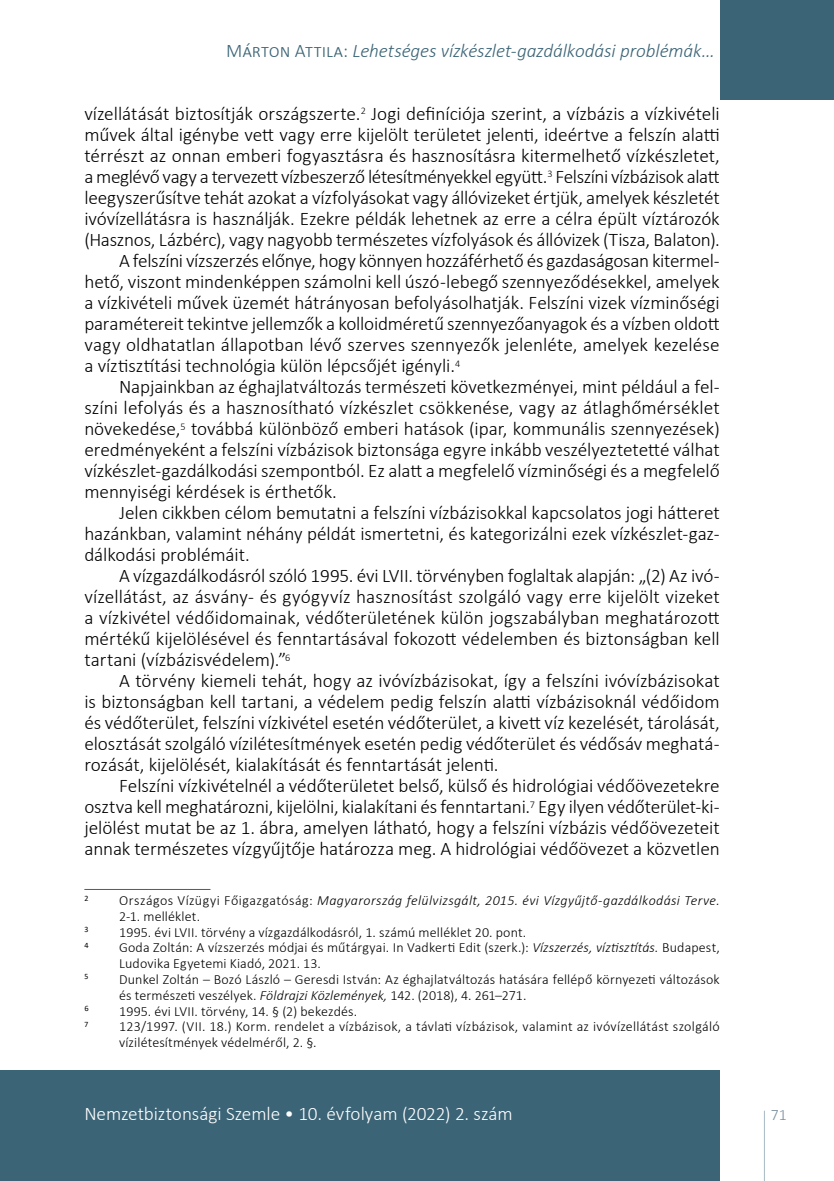
<style>
.page{position:relative;width:834px;height:1181px;background:#fff}
.page>*{position:absolute;margin:0;border:0;box-sizing:border-box;transform-origin:0 0}
.t1{font:300 19.25px "Calibri";letter-spacing:-.005em;color:#000}
.t2{font:300 19.25px "Calibri";letter-spacing:-.025em;color:#000}
.t3{font:italic 300 19.25px "Calibri";letter-spacing:-.005em;color:#3b6476}
.t4{font:300 19.25px "Calibri";letter-spacing:-.005em;color:#fff}
.t5{font:300 15.75px "Calibri";color:#778c9b}
.t6{font:300 14px/15.8px "Calibri";letter-spacing:.01em;color:#000}
.t7{font:italic 300 14px "Calibri";letter-spacing:.025em;color:#000}
.t8{font:8.22px "Calibri";color:#000}
.s1{font-style:normal}
.s2{font-style:italic}
</style>
<div class="page">
<svg style="left:764px;top:1110px;width:1px;height:71px"></svg>
<div style="left:719px;top:0;width:114px;height:99px;background:#3b6476"></div>
<div style="left:0;top:1070px;width:719px;height:111px;background:#3b6476"></div>
<hr style="left:84px;top:889px;width:126px;height:1px;background:#3b6476">
<p class="t3" style="left:226px;top:39px;width:490px"><span class="s1">Márton Attila:</span> Lehetséges vízkészlet-gazdálkodási problémák…</p>
<p class="t1" style="left:84px;top:102px;width:636px">vízellátását biztosítják országszerte.<sup>2</sup> Jogi definíciója szerint, a vízbázis a vízkivételi</p>
<p class="t1" style="left:84px;top:123px;width:636px">művek által igénybe vett vagy erre kijelölt területet jelenti, ideértve a felszín alatti</p>
<p class="t1" style="left:84px;top:144px;width:636px">térrészt az onnan emberi fogyasztásra és hasznosításra kitermelhető vízkészletet,</p>
<p class="t2" style="left:84px;top:165px;width:636px">a meglévő vagy a tervezett vízbeszerző létesítményekkel együtt.<sup>3</sup> Felszíni vízbázisok alatt</p>
<p class="t1" style="left:84px;top:186px;width:636px">leegyszerűsítve tehát azokat a vízfolyásokat vagy állóvizeket értjük, amelyek készletét</p>
<p class="t1" style="left:84px;top:207px;width:636px">ivóvízellátásra is használják. Ezekre példák lehetnek az erre a célra épült víztározók</p>
<p class="t1" style="left:84px;top:228px;width:636px">(Hasznos, Lázbérc), vagy nagyobb természetes vízfolyások és állóvizek (Tisza, Balaton).</p>
<p class="t1" style="left:119px;top:249px;width:602px">A felszíni vízszerzés előnye, hogy könnyen hozzáférhető és gazdaságosan kitermel-</p>
<p class="t1" style="left:84px;top:270px;width:636px">hető, viszont mindenképpen számolni kell úszó-lebegő szennyeződésekkel, amelyek</p>
<p class="t1" style="left:84px;top:291px;width:636px">a vízkivételi művek üzemét hátrányosan befolyásolhatják. Felszíni vizek vízminőségi</p>
<p class="t1" style="left:84px;top:312px;width:636px">paramétereit tekintve jellemzők a kolloidméretű szennyezőanyagok és a vízben oldott</p>
<p class="t1" style="left:84px;top:333px;width:636px">vagy oldhatatlan állapotban lévő szerves szennyezők jelenléte, amelyek kezelése</p>
<p class="t1" style="left:84px;top:354px;width:377px">a víztisztítási technológia külön lépcsőjét igényli.<sup>4</sup></p>
<p class="t1" style="left:119px;top:375px;width:602px">Napjainkban az éghajlatváltozás természeti következményei, mint például a fel-</p>
<p class="t1" style="left:84px;top:396px;width:636px">színi lefolyás és a hasznosítható vízkészlet csökkenése, vagy az átlaghőmérséklet</p>
<p class="t1" style="left:84px;top:417px;width:637px">növekedése,<sup>5</sup> továbbá különböző emberi hatások (ipar, kommunális szennyezések)</p>
<p class="t1" style="left:84px;top:438px;width:636px">eredményeként a felszíni vízbázisok biztonsága egyre inkább veszélyeztetetté válhat</p>
<p class="t1" style="left:84px;top:459px;width:636px">vízkészlet-gazdálkodási szempontból. Ez alatt a megfelelő vízminőségi és a megfelelő</p>
<p class="t1" style="left:84px;top:480px;width:254px">mennyiségi kérdések is érthetők.</p>
<p class="t1" style="left:119px;top:501px;width:602px">Jelen cikkben célom bemutatni a felszíni vízbázisokkal kapcsolatos jogi hátteret</p>
<p class="t1" style="left:84px;top:522px;width:636px">hazánkban, valamint néhány példát ismertetni, és kategorizálni ezek vízkészlet-gaz-</p>
<p class="t1" style="left:84px;top:543px;width:167px">dálkodási problémáit.</p>
<p class="t1" style="left:119px;top:564px;width:602px">A vízgazdálkodásról szóló 1995. évi LVII. törvényben foglaltak alapján: „(2) Az ivó-</p>
<p class="t1" style="left:84px;top:585px;width:636px">vízellátást, az ásvány- és gyógyvíz hasznosítást szolgáló vagy erre kijelölt vizeket</p>
<p class="t1" style="left:84px;top:606px;width:636px">a vízkivétel védőidomainak, védőterületének külön jogszabályban meghatározott</p>
<p class="t1" style="left:84px;top:627px;width:636px">mértékű kijelölésével és fenntartásával fokozott védelemben és biztonságban kell</p>
<p class="t1" style="left:84px;top:648px;width:207px">tartani (vízbázisvédelem).”<sup>6</sup></p>
<p class="t1" style="left:119px;top:669px;width:602px">A törvény kiemeli tehát, hogy az ivóvízbázisokat, így a felszíni ivóvízbázisokat</p>
<p class="t1" style="left:84px;top:690px;width:636px">is biztonságban kell tartani, a védelem pedig felszín alatti vízbázisoknál védőidom</p>
<p class="t1" style="left:84px;top:711px;width:636px">és védőterület, felszíni vízkivétel esetén védőterület, a kivett víz kezelését, tárolását,</p>
<p class="t1" style="left:84px;top:732px;width:636px">elosztását szolgáló vízilétesítmények esetén pedig védőterület és védősáv meghatá-</p>
<p class="t1" style="left:84px;top:753px;width:415px">rozását, kijelölését, kialakítását és fenntartását jelenti.</p>
<p class="t1" style="left:119px;top:774px;width:602px">Felszíni vízkivételnél a védőterületet belső, külső és hidrológiai védőövezetekre</p>
<p class="t1" style="left:84px;top:795px;width:637px">osztva kell meghatározni, kijelölni, kialakítani és fenntartani.<sup>7</sup> Egy ilyen védőterület-ki-</p>
<p class="t1" style="left:84px;top:816px;width:636px">jelölést mutat be az -1. ábra, amelyen látható, hogy a felszíni vízbázis védőövezeteit</p>
<p class="t1" style="left:84px;top:837px;width:636px">annak természetes vízgyűjtője határozza meg. A hidrológiai védőövezet a közvetlen</p>
<p class="t8" style="left:84px;top:892px;width:5px">2</p>
<p class="t7" style="left:119px;top:892px;width:602px"><span class="s1">Országos Vízügyi Főigazgatóság:</span> Magyarország felülvizsgált, 2015. évi Vízgyűjtő-gazdálkodási Terve.</p>
<p class="t6" style="left:119px;top:908px;width:82px">2-1. melléklet.</p>
<p class="t6" style="left:84px;top:924px;width:443px"><sup>3</sup> -1995. évi LVII. törvény a vízgazdálkodásról, 1. számú melléklet 20. pont.</p>
<p class="t8" style="left:84px;top:939px;width:6px">4</p>
<p class="t6" style="left:119px;top:940px;width:602px">Goda Zoltán: A vízszerzés módjai és műtárgyai. In Vadkerti Edit (szerk.): <span class="s2">Vízszerzés, víztisztítás.</span> Budapest,<br>Ludovika Egyetemi Kiadó, 2021. 13.</p>
<p class="t8" style="left:84px;top:971px;width:5px">5</p>
<p class="t6" style="left:119px;top:971px;width:602px">Dunkel Zoltán – Bozó László – Geresdi István: Az éghajlatváltozás hatására fellépő környezeti változások</p>
<p class="t6" style="left:119px;top:987px;width:409px">és természeti veszélyek. <span class="s2">Földrajzi Közlemények,</span> 142. (2018), 4. 261–271.</p>
<p class="t6" style="left:84px;top:1003px;width:274px"><sup>6</sup> -1995. évi LVII. törvény, 14. § (2) bekezdés.</p>
<p class="t6" style="left:84px;top:1018px;width:636px"><sup>7</sup> -123/1997. (VII. -18.) Korm. rendelet a vízbázisok, a távlati vízbázisok, valamint az ivóvízellátást szolgáló</p>
<p class="t6" style="left:119px;top:1034px;width:199px">vízilétesítmények védelméről, 2. §.</p>
<p class="t4" style="left:84px;top:1102px;width:430px">Nemzetbiztonsági Szemle • 10. évfolyam (2022) 2. szám</p>
<p class="t5" style="left:770px;top:1105px;width:17px">71</p>
</div>
